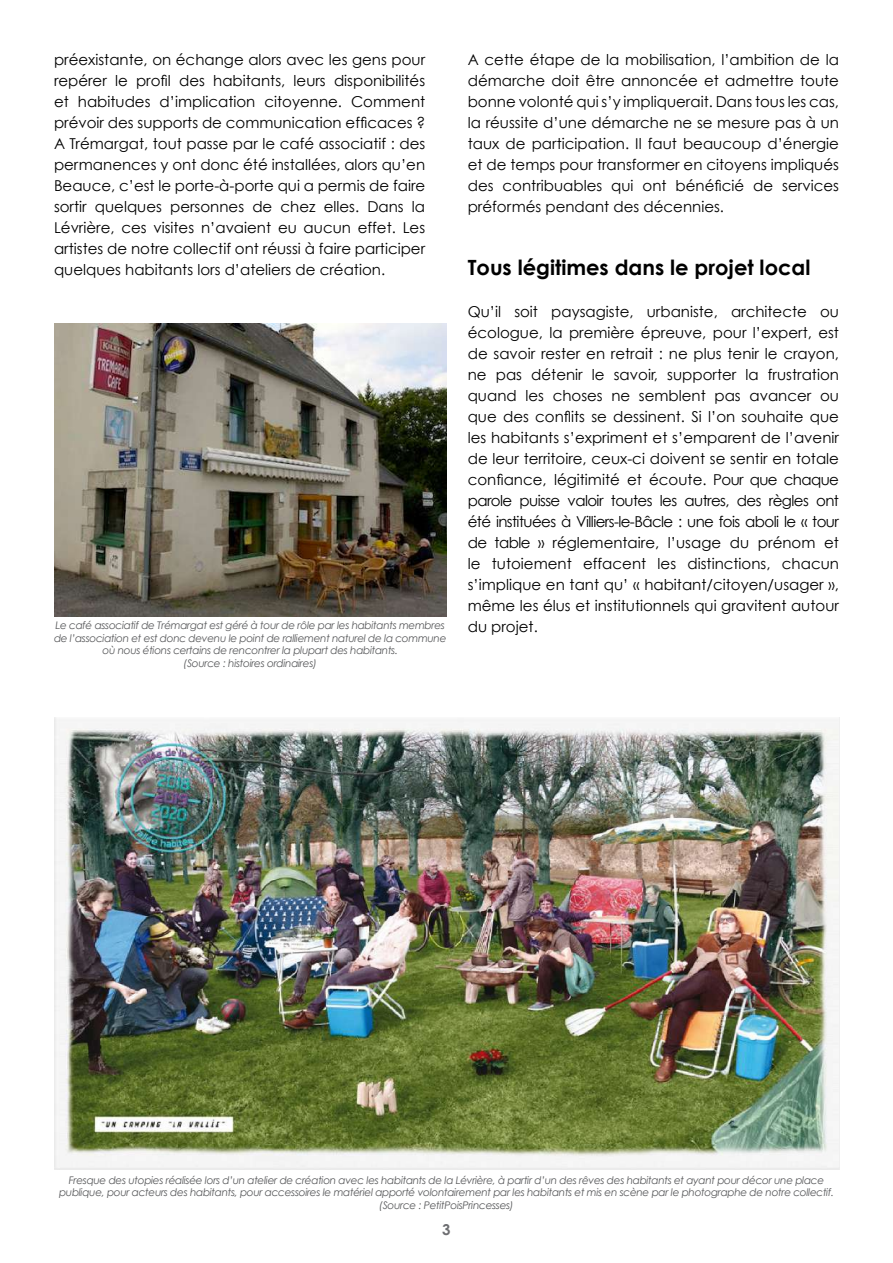
<style>
.page{position:relative;width:893px;height:1263px;background:#fff}
.page>*{position:absolute;margin:0;border:0;box-sizing:border-box;transform-origin:0 0}
.t1{font:700 21px "Century Gothic";color:#000}
.t2{font:15px/21px "Century Gothic";color:#000;text-align:justify}
.t3{font:700 15px "Century Gothic";color:#6d6e71}
.t4{font:italic 10.5px/12.6px "Century Gothic";letter-spacing:-.03em;color:#58595b;text-align:center}
</style>
<div class="page">
<img style="left:55px;top:718px;width:785px;height:452px">
<img style="left:54px;top:323px;width:392px;height:293px">
<p class="t2" style="left:54px;top:49px;width:373px">préexistante, on échange alors avec les gens pour repérer le profil des habitants, leurs disponibilités et habitudes d’implication citoyenne. Comment prévoir des supports de communication efficaces ?<br>A Trémargat, tout passe par le café associatif : des permanences y ont donc été installées, alors qu’en Beauce, c’est le porte-à-porte qui a permis de faire sortir quelques personnes de chez elles. Dans la Lévrière, ces visites n’avaient eu aucun effet. Les artistes de notre collectif ont réussi à faire participer quelques habitants lors d’ateliers de création.</p>
<p class="t4" style="left:54px;top:619px;width:394px">Le café associatif de Trémargat est géré à tour de rôle par les habitants membres de l’association et est donc devenu le point de ralliement naturel de la commune où nous étions certains de rencontrer la plupart des habitants.<br>(Source : histoires ordinaires)</p>
<p class="t2" style="left:468px;top:49px;width:373px">A cette étape de la mobilisation, l’ambition de la démarche doit être annoncée et admettre toute bonne volonté qui s’y impliquerait. Dans tous les cas, la réussite d’une démarche ne se mesure pas à un taux de participation. Il faut beaucoup d’énergie et de temps pour transformer en citoyens impliqués des contribuables qui ont bénéficié de services préformés pendant des décennies.</p>
<h1 class="t1" style="left:468px;top:254px;width:344px">Tous légitimes dans le projet local</h1>
<p class="t2" style="left:468px;top:301px;width:373px">Qu’il soit paysagiste, urbaniste, architecte ou écologue, la première épreuve, pour l’expert, est de savoir rester en retrait : ne plus tenir le crayon, ne pas détenir le savoir, supporter la frustration quand les choses ne semblent pas avancer ou que des conflits se dessinent. Si l’on souhaite que les habitants s’expriment et s’emparent de l’avenir de leur territoire, ceux-ci doivent se sentir en totale confiance, légitimité et écoute. Pour que chaque parole puisse valoir toutes les autres, des règles ont été instituées à Villiers-le-Bâcle : une fois aboli le « tour de table » réglementaire, l’usage du prénom et le tutoiement effacent les distinctions, chacun s’implique en tant qu’ « habitant/citoyen/usager », même les élus et institutionnels qui gravitent autour du projet.</p>
<p class="t4" style="left:59px;top:1173px;width:776px">Fresque des utopies réalisée lors d’un atelier de création avec les habitants de la Lévrière, à partir d’un des rêves des habitants et ayant pour décor une place publique, pour acteurs des habitants, pour accessoires le matériel apporté volontairement par les habitants et mis en scène par le photographe de notre collectif. (Source : PetitPoisPrincesses)</p>
<p class="t3" style="left:442px;top:1220px;width:10px">3</p>
</div>
